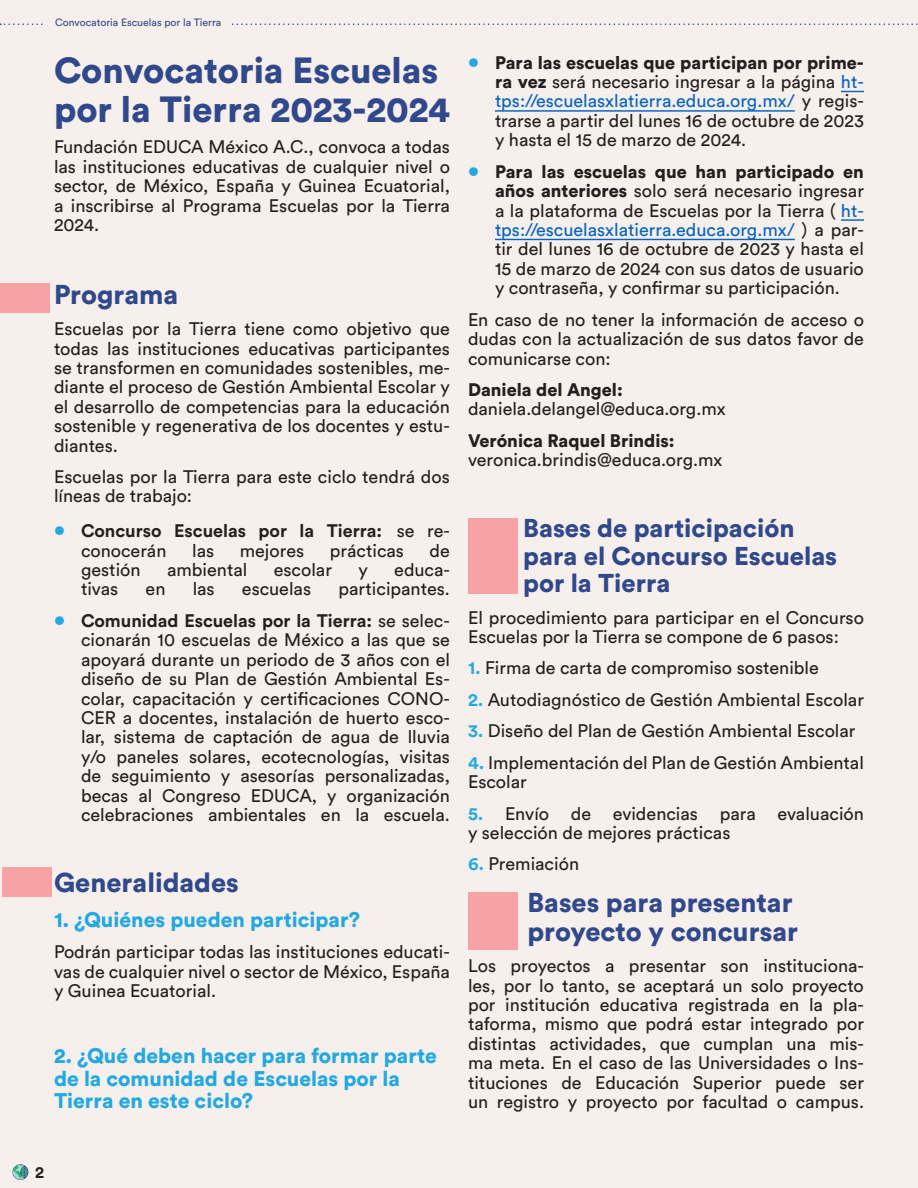
<style>
.page{position:relative;width:918px;height:1188px;background:#f6efeb}
.page>*{position:absolute;margin:0;border:0;box-sizing:border-box;transform-origin:0 0}
.t1{font:900 36px/38.8px "Circular Std";color:#30488c}
.t2{font:900 27px/29.1px "Circular Std";color:#30488c}
.t3{font:900 25.5px/27.5px "Circular Std";color:#30488c}
.t4{font:900 21px/22.6px "Circular Std";color:#23a9e1}
.Bullets{font:18px/19.5px "Circular Std";color:#231f20;text-align:justify}
.t5{font:700 18px/19.5px "Circular Std";color:#231f20}
.t6{font:700 16.5px "Circular Std";color:#231f20}
.t7{font:10.5px "Circular Std";color:#30488c}
.s1{font-weight:900;font-size:21px;color:#23a9e1}
.s2{font-weight:400}
.s3{font-weight:700}
.s4{font-weight:900}
.s5{color:#0563c1}
.s6{font-weight:700;color:#23a9e1}
</style>
<div class="page">
<svg style="left:0;top:23px;width:918px;height:2px"></svg>
<div style="left:45px;top:9px;width:187px;height:26px;background:#f6efeb"></div>
<svg style="left:13px;top:1164px;width:15px;height:16px"></svg>
<svg style="left:841px;top:91px;width:23px;height:1px"></svg>
<hr style="left:495px;top:110px;width:300px;height:2px;background:#0563c1">
<hr style="left:841px;top:219px;width:23px;height:2px;background:#0563c1">
<hr style="left:495px;top:239px;width:300px;height:1px;background:#0563c1">
<div style="left:0;top:283px;width:50px;height:30px;background:#f7a3a6"></div>
<div style="left:2px;top:868px;width:50px;height:29px;background:#f7a3a6"></div>
<div style="left:468px;top:518px;width:50px;height:76px;background:#f7a3a6"></div>
<div style="left:468px;top:893px;width:50px;height:57px;background:#f7a3a6"></div>
<p class="t7" style="left:55px;top:16px;width:168px">Convocatoria Escuelas por la Tierra</p>
<p class="t1" style="left:54px;top:50px;width:398px">Convocatoria Escuelas por la Tierra 2023-2024</p>
<p class="Bullets" style="left:54px;top:137px;width:398px">Fundación EDUCA México A.C., convoca a todas las instituciones educativas de cualquier nivel o sector, de México, España y Guinea Ecuatorial, a inscribirse al Programa Escuelas por la Tierra 2024.</p>
<p class="t2" style="left:54px;top:279px;width:126px">Programa</p>
<p class="Bullets" style="left:54px;top:319px;width:398px">Escuelas por la Tierra tiene como objetivo que todas las instituciones educativas participantes se transformen en comunidades sostenibles, me&shy;diante el proceso de Gestión Ambiental Escolar y el desarrollo de competencias para la educación sostenible y regenerativa de los docentes y estu&shy;diantes.</p>
<p class="Bullets" style="left:54px;top:467px;width:397px">Escuelas por la Tierra para este ciclo tendrá dos líneas de trabajo:</p>
<p class="t5" style="left:81px;top:521px;width:371px;text-indent:-27px"><span class="s1">•</span> Concurso Escuelas por la Tierra: <span class="s2">se re&shy;conocerán</span></p>
<p class="Bullets" style="left:192px;top:540px;width:24px">las</p>
<p class="Bullets" style="left:240px;top:540px;width:66px">mejores</p>
<p class="Bullets" style="left:330px;top:540px;width:76px">prácticas</p>
<p class="Bullets" style="left:430px;top:540px;width:22px">de</p>
<p class="Bullets" style="left:81px;top:560px;width:61px">gestión</p>
<p class="Bullets" style="left:167px;top:560px;width:82px">ambiental</p>
<p class="Bullets" style="left:274px;top:560px;width:60px">escolar</p>
<p class="Bullets" style="left:358px;top:560px;width:11px">y</p>
<p class="Bullets" style="left:394px;top:560px;width:57px">educa-</p>
<p class="Bullets" style="left:81px;top:579px;width:39px">tivas</p>
<p class="Bullets" style="left:146px;top:579px;width:21px">en</p>
<p class="Bullets" style="left:193px;top:579px;width:24px">las</p>
<p class="Bullets" style="left:242px;top:579px;width:71px">escuelas</p>
<p class="Bullets" style="left:338px;top:579px;width:113px">participantes.</p>
<p class="Bullets" style="left:81px;top:611px;width:371px;text-indent:-27px"><span class="s1">•</span> <span class="s3">Comunidad Escuelas por la Tierra:</span> se selec&shy;cionarán 10 escuelas de México a las que se apoyará durante un periodo de 3 años con el diseño de su Plan de Gestión Ambiental Es&shy;colar, capacitación y certificaciones CONO-CER a docentes, instalación de huerto esco&shy;lar, sistema de captación de agua de lluvia y/o paneles solares, ecotecnologías, visitas de seguimiento y asesorías personalizadas, becas al Congreso EDUCA, y organización celebraciones ambientales en la escuela.</p>
<p class="t2" style="left:54px;top:867px;width:186px">Generalidades</p>
<p class="t4" style="left:54px;top:908px;width:308px">1. ¿Quiénes pueden participar?</p>
<p class="Bullets" style="left:54px;top:942px;width:398px">Podrán participar todas las instituciones educati&shy;vas de cualquier nivel o sector de México, España y Guinea Ecuatorial.</p>
<p class="t4" style="left:54px;top:1044px;width:385px">2. ¿Qué deben hacer para formar parte de la comunidad de Escuelas por la<br>Tierra en este ciclo?</p>
<p class="Bullets" style="left:495px;top:52px;width:371px;text-indent:-27px"><span class="s1">•</span> <span class="s4">Para las escuelas que participan por prime&shy;ra vez</span> será necesario ingresar a la página <span class="s5">ht&shy;tps://escuelasxlatierra.educa.org.mx/</span> y regis&shy;trarse a partir del lunes 16 de octubre de 2023 y hasta el 15 de marzo de 2024.</p>
<p class="Bullets" style="left:495px;top:161px;width:371px;text-indent:-27px"><span class="s1">•</span> <span class="s4">Para las escuelas que han participado en años anteriores</span> solo será necesario ingresar a la plataforma de Escuelas por la Tierra ( <span class="s5">ht&shy;tps://escuelasxlatierra.educa.org.mx/</span> ) a par&shy;tir del lunes 16 de octubre de 2023 y hasta el 15 de marzo de 2024 con sus datos de usuario y contraseña, y confirmar su participación.</p>
<p class="Bullets" style="left:468px;top:309px;width:398px">En caso de no tener la información de acceso o dudas con la actualización de sus datos favor de comunicarse con:</p>
<p class="Bullets" style="left:468px;top:380px;width:259px"><span class="s4">Daniela del Angel: </span>daniela.delangel@educa.org.mx</p>
<p class="Bullets" style="left:468px;top:431px;width:256px"><span class="s4">Verónica Raquel Brindis: </span>veronica.brindis@educa.org.mx</p>
<p class="t3" style="left:523px;top:514px;width:315px">Bases de participación para el Concurso Escuelas por la Tierra</p>
<p class="Bullets" style="left:468px;top:607px;width:397px">El procedimiento para participar en el Concurso<br>Escuelas por la Tierra se compone de 6 pasos:</p>
<p class="Bullets" style="left:468px;top:658px;width:352px"><span class="s6">1.</span> Firma de carta de compromiso sostenible</p>
<p class="Bullets" style="left:468px;top:690px;width:397px"><span class="s6">2.</span> Autodiagnóstico de Gestión Ambiental Escolar</p>
<p class="Bullets" style="left:468px;top:721px;width:389px"><span class="s6">3.</span> Diseño del Plan de Gestión Ambiental Escolar</p>
<p class="Bullets" style="left:468px;top:752px;width:397px"><span class="s6">4.</span> Implementación del Plan de Gestión Ambiental<br>Escolar</p>
<p class="Bullets" style="left:468px;top:803px;width:397px"><span class="s6">5.</span> Envío de evidencias para evaluación y selección de mejores prácticas</p>
<p class="Bullets" style="left:468px;top:854px;width:113px"><span class="s6">6.</span> Premiación</p>
<p class="t2" style="left:528px;top:887px;width:272px">Bases para presentar proyecto y concursar</p>
<p class="Bullets" style="left:468px;top:956px;width:398px">Los proyectos a presentar son instituciona&shy;les, por lo tanto, se aceptará un solo proyecto por institución educativa registrada en la pla&shy;taforma, mismo que podrá estar integrado por distintas actividades, que cumplan una mis&shy;ma meta. En el caso de las Universidades o Ins&shy;tituciones de Educación Superior puede ser un registro y proyecto por facultad o campus.</p>
<p class="t6" style="left:35px;top:1161px;width:10px">2</p>
</div>
